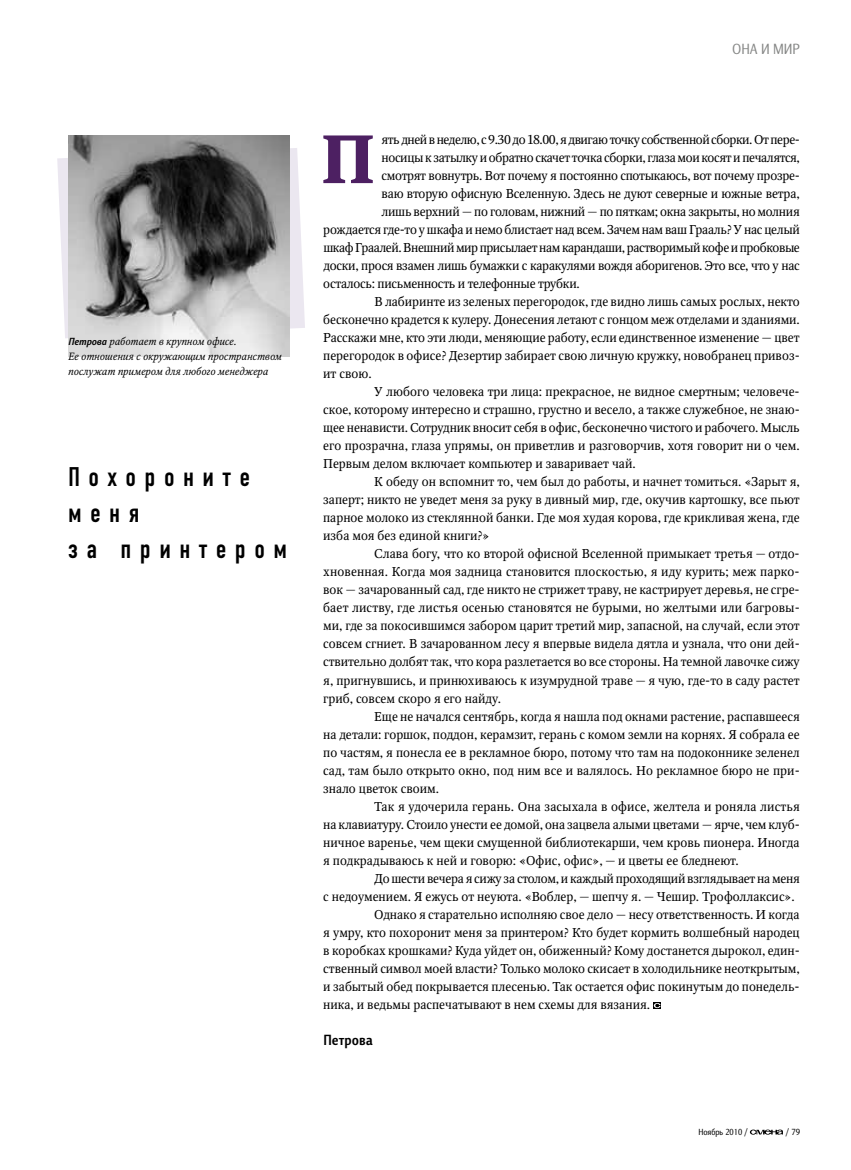
<style>
.page{position:relative;width:851px;height:1170px;background:#fff}
.page>*{position:absolute;margin:0;border:0;box-sizing:border-box;transform-origin:0 0}
.t1{font:700 67.95px "Octava C";color:#4d2062}
.t2{font:27px/36px "DIN Condensed C";letter-spacing:.31em;color:#000}
.t3{font:15px "Barnaul Grotesk Bold C";letter-spacing:.005em;color:#000}
.t4{font:15px "Barnaul Grotesk C";color:#868786}
.t5{font:12.75px "Octava C";color:#000}
.t6{font:12.75px "Octava C";letter-spacing:-.02em;color:#000}
.t7{font:12.75px "Octava C";letter-spacing:-.03em;color:#000}
.t8{font:12.75px "Octava C";letter-spacing:-.035em;color:#000}
.t9{font:italic 10.5px/15px "Octava C";color:#000}
.t10{font:9px "Barnaul Grotesk C";color:#000}
.s1{font-family:"Barnaul Grotesk Bold C"}
</style>
<div class="page">
<svg style="left:57px;top:148px;width:248px;height:190px;fill:#ebe7f0"></svg>
<svg style="left:653px;top:1002px;width:7px;height:5px"></svg>
<img style="left:68px;top:135px;width:221px;height:221px">
<svg style="left:749px;top:1129px;width:33px;height:6px"></svg>
<p class="t9" style="left:68px;top:334px;width:215px"><span class="s1">Петрова</span> работает в крупном офисе.<br>Ее отношения с окружающим пространством послужат примером для любого менеджера</p>
<h2 class="t2" style="left:68px;top:459px;width:220px">Похороните меня<br>за принтером</h2>
<p class="t4" style="left:732px;top:40px;width:51px">Она имир</p>
<h1 class="t1" style="left:321px;top:121px;width:55px">П</h1>
<p class="t8" style="left:381px;top:133px;width:420px">ятьднейв неделю, с 9.30до 18.00,я двигаюточкусобственнойсборки.От пере-</p>
<p class="t7" style="left:381px;top:151px;width:420px">носицы к затылку и обратно скачет точка сборки, глаза мои косят и печалятся,</p>
<p class="t6" style="left:381px;top:169px;width:420px">смотрят вовнутрь. Вот почему я постоянно спотыкаюсь, вот почему прозре-</p>
<p class="t5" style="left:381px;top:187px;width:419px">ваю вторую офисную Вселенную. Здесь не дуют северные и южные ветра,</p>
<p class="t6" style="left:381px;top:205px;width:420px">лишь верхний—по головам, нижний—по пяткам; окна закрыты, но молния</p>
<p class="t6" style="left:323px;top:223px;width:478px">рождается где‑то у шкафа и немо блистает над всем. Зачем нам ваш Грааль? У нас целый</p>
<p class="t7" style="left:323px;top:241px;width:478px">шкаф Граалей. Внешний мир присылает нам карандаши, растворимый кофе и пробковые</p>
<p class="t6" style="left:323px;top:259px;width:478px">доски, прося взамен лишь бумажки с каракулями вождя аборигенов. Это все, что у нас</p>
<p class="t6" style="left:323px;top:277px;width:258px">осталось: письменность и телефонные трубки.</p>
<p class="t5" style="left:374px;top:295px;width:427px">В лабиринте из зеленых перегородок, где видно лишь самых рослых, некто</p>
<p class="t5" style="left:323px;top:313px;width:478px">бесконечно крадется к кулеру. Донесения летают с гонцом меж отделами и зданиями.</p>
<p class="t5" style="left:323px;top:331px;width:478px">Расскажи мне, кто эти люди, меняющие работу, если единственное изменение — цвет</p>
<p class="t5" style="left:323px;top:349px;width:478px">перегородок в офисе? Дезертир забирает свою личную кружку, новобранец привоз-</p>
<p class="t5" style="left:323px;top:367px;width:50px">ит свою.</p>
<p class="t5" style="left:374px;top:385px;width:427px">У любого человека три лица: прекрасное, не видное смертным; человече-</p>
<p class="t5" style="left:323px;top:403px;width:478px">ское, которому интересно и страшно, грустно и весело, а также служебное, не знаю-</p>
<p class="t5" style="left:323px;top:421px;width:478px">щее ненависти. Сотрудник вносит себя в офис, бесконечно чистого и рабочего. Мысль</p>
<p class="t5" style="left:323px;top:439px;width:478px">его прозрачна, глаза упрямы, он приветлив и разговорчив, хотя говорит ни о чем.</p>
<p class="t5" style="left:323px;top:457px;width:314px">Первым делом включает компьютер и заваривает чай.</p>
<p class="t5" style="left:374px;top:475px;width:427px">К обеду он вспомнит то, чем был до работы, и начнет томиться. «Зарыт я,</p>
<p class="t5" style="left:323px;top:493px;width:478px">заперт; никто не уведет меня за руку в дивный мир, где, окучив картошку, все пьют</p>
<p class="t5" style="left:323px;top:511px;width:478px">парное молоко из стеклянной банки. Где моя худая корова, где крикливая жена, где</p>
<p class="t5" style="left:323px;top:529px;width:168px">изба моя без единой книги?»</p>
<p class="t5" style="left:374px;top:547px;width:427px">Слава богу, что ко второй офисной Вселенной примыкает третья — отдо-</p>
<p class="t5" style="left:323px;top:565px;width:478px">хновенная. Когда моя задница становится плоскостью, я иду курить; меж парко-</p>
<p class="t5" style="left:323px;top:583px;width:478px">вок — зачарованный сад, где никто не стрижет траву, не кастрирует деревья, не сгре-</p>
<p class="t5" style="left:323px;top:601px;width:478px">бает листву, где листья осенью становятся не бурыми, но желтыми или багровы-</p>
<p class="t5" style="left:323px;top:619px;width:478px">ми, где за покосившимся забором царит третий мир, запасной, на случай, если этот</p>
<p class="t5" style="left:323px;top:637px;width:478px">совсем сгниет. В зачарованном лесу я впервые видела дятла и узнала, что они дей-</p>
<p class="t5" style="left:323px;top:655px;width:478px">ствительно долбят так, что кора разлетается во все стороны. На темной лавочке сижу</p>
<p class="t5" style="left:323px;top:673px;width:478px">я, пригнувшись, и принюхиваюсь к изумрудной траве — я чую, где‑то в саду растет</p>
<p class="t5" style="left:323px;top:691px;width:179px">гриб, совсем скоро я его найду.</p>
<p class="t5" style="left:374px;top:709px;width:427px">Еще не начался сентябрь, когда я нашла под окнами растение, распавшееся</p>
<p class="t5" style="left:323px;top:727px;width:478px">на детали: горшок, поддон, керамзит, герань с комом земли на корнях. Я собрала ее</p>
<p class="t5" style="left:323px;top:745px;width:478px">по частям, я понесла ее в рекламное бюро, потому что там на подоконнике зеленел</p>
<p class="t5" style="left:323px;top:763px;width:478px">сад, там было открыто окно, под ним все и валялось. Но рекламное бюро не при-</p>
<p class="t5" style="left:323px;top:781px;width:117px">знало цветок своим.</p>
<p class="t5" style="left:374px;top:799px;width:427px">Так я удочерила герань. Она засыхала в офисе, желтела и роняла листья</p>
<p class="t5" style="left:323px;top:817px;width:478px">на клавиатуру. Стоило унести ее домой, она зацвела алыми цветами — ярче, чем клуб-</p>
<p class="t5" style="left:323px;top:835px;width:478px">ничное варенье, чем щеки смущенной библиотекарши, чем кровь пионера. Иногда</p>
<p class="t5" style="left:323px;top:853px;width:417px">я подкрадываюсь к ней и говорю: «Офис, офис», — и цветы ее бледнеют.</p>
<p class="t6" style="left:374px;top:871px;width:427px">До шести вечера я сижу за столом, и каждый проходящий взглядывает на меня</p>
<p class="t5" style="left:323px;top:889px;width:473px">с недоумением. Я ежусь от неуюта. «Воблер, — шепчу я. — Чешир. Трофоллаксис».</p>
<p class="t5" style="left:374px;top:907px;width:427px">Однако я старательно исполняю свое дело — несу ответственность. И когда</p>
<p class="t5" style="left:323px;top:925px;width:478px">я умру, кто похоронит меня за принтером? Кто будет кормить волшебный народец</p>
<p class="t5" style="left:323px;top:943px;width:478px">в коробках крошками? Куда уйдет он, обиженный? Кому достанется дырокол, един-</p>
<p class="t5" style="left:323px;top:961px;width:478px">ственный символ моей власти? Только молоко скисает в холодильнике неоткрытым,</p>
<p class="t5" style="left:323px;top:979px;width:478px">и забытый обед покрывается плесенью. Так остается офис покинутым до понедель-</p>
<p class="t5" style="left:323px;top:997px;width:328px">ника, и ведьмы распечатывают в нем схемы для вязания.</p>
<p class="t3" style="left:323px;top:1030px;width:51px">Петрова</p>
<p class="t10" style="left:698px;top:1126px;width:51px">Ноябрь 2010 /</p>
<p class="t10" style="left:785px;top:1126px;width:15px">/ 79</p>
</div>
